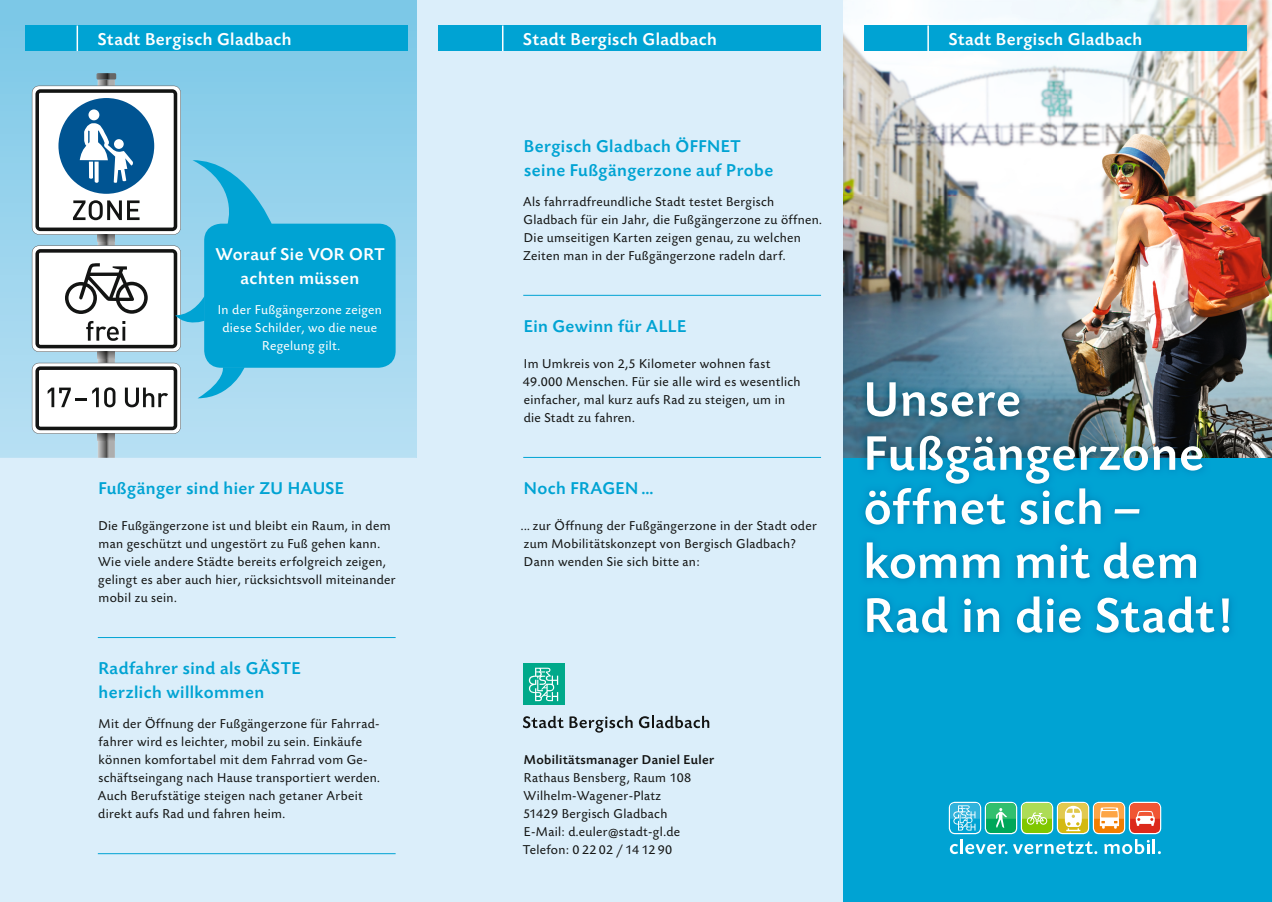
<style>
.page{position:relative;width:1272px;height:902px;background:#fff}
.page>*{position:absolute;margin:0;border:0;box-sizing:border-box;transform-origin:0 0}
.t1{font:500 51px/54px "Today Sans BEFOP";letter-spacing:.015em;color:#fff}
.t2{font:500 18px/24px "Today Sans BEFOP";letter-spacing:.025em;color:#00a3d3}
.t3{font:500 18px/24px "Today Sans BEFOP";letter-spacing:.025em;color:#fff;text-align:center}
.t4{font:13.5px/18px "Today Sans BEFOP";letter-spacing:.025em;color:#131413}
.t5{font:13.5px/18px "Today Sans BEFOP";letter-spacing:.025em;color:#fff;text-align:center}
.t6{font:500 13.5px "Today Sans BEFOP";letter-spacing:.025em;color:#131413}
</style>
<div class="page">
<div style="left:842px;top:458px;width:429px;height:443px;background:#00a3d3"></div>
<img style="left:842px;top:0;width:429px;height:296px">
<img style="left:842px;top:296px;width:161px;height:80px">
<img style="left:1003px;top:296px;width:161px;height:77px">
<img style="left:1164px;top:296px;width:107px;height:80px">
<img style="left:842px;top:376px;width:14px;height:82px">
<img style="left:1237px;top:376px;width:34px;height:82px">
<div style="left:417px;top:0;width:425px;height:901px;background:#dbeefa"></div>
<div style="left:0;top:4px;width:417px;height:897px;background:#dbeefa"></div>
<hr style="left:0;top:0;width:417px;height:4px;background:#7cc8e7">
<svg style="left:0;top:4px;width:417px;height:454px;background:#93d1eb"></svg>
<svg style="left:523px;top:715px;width:40px;height:13px"></svg>
<svg style="left:569px;top:715px;width:63px;height:17px"></svg>
<svg style="left:639px;top:715px;width:70px;height:13px"></svg>
<div style="left:523px;top:663px;width:42px;height:41px;background:#00a98a"></div>
<svg style="left:529px;top:667px;width:29px;height:34px"></svg>
<div style="left:204px;top:224px;width:191px;height:144px;background:#00a3d3;border-radius:17px"></div>
<svg style="left:32px;top:73px;width:240px;height:385px;background:#96c4d6"></svg>
<div style="left:863px;top:26px;width:383px;height:25px;background:#00a3d3"></div>
<div style="left:438px;top:26px;width:383px;height:25px;background:#00a3d3"></div>
<div style="left:26px;top:26px;width:382px;height:25px;background:#00a3d3"></div>
<svg style="left:927px;top:26px;width:1px;height:25px"></svg>
<svg style="left:502px;top:26px;width:1px;height:25px"></svg>
<svg style="left:77px;top:26px;width:1px;height:25px"></svg>
<hr style="left:98px;top:637px;width:297px;height:1px;background:#00a3d3">
<hr style="left:98px;top:853px;width:297px;height:1px;background:#00a3d3">
<img style="left:856px;top:373px;width:381px;height:263px">
<hr style="left:523px;top:295px;width:298px;height:1px;background:#00a3d3">
<hr style="left:523px;top:457px;width:298px;height:1px;background:#00a3d3">
<svg style="left:948px;top:801px;width:213px;height:53px"></svg>
<h2 class="t3" style="left:98px;top:28px;width:195px">Stadt Bergisch Gladbach</h2>
<h2 class="t3" style="left:523px;top:28px;width:195px">Stadt Bergisch Gladbach</h2>
<h2 class="t3" style="left:948px;top:28px;width:195px">Stadt Bergisch Gladbach</h2>
<h2 class="t3" style="left:215px;top:242px;width:171px">Worauf Sie VOR ORT achten müssen</h2>
<p class="t5" style="left:218px;top:301px;width:166px">In der Fußgängerzone zeigen diese Schilder, wo die neue<br>Regelung gilt.</p>
<h2 class="t2" style="left:98px;top:476px;width:247px">Fußgänger sind hier ZU HAUSE</h2>
<p class="t4" style="left:98px;top:517px;width:299px">Die Fußgängerzone ist und bleibt ein Raum, in dem man geschützt und ungestört zu Fuß gehen kann.<br>Wie viele andere Städte bereits erfolgreich zeigen, gelingt es aber auch hier, rücksichtsvoll miteinander mobil zu sein.</p>
<h2 class="t2" style="left:98px;top:656px;width:204px">Radfahrer sind als GÄSTE herzlich willkommen</h2>
<p class="t4" style="left:98px;top:715px;width:283px">Mit der Öffnung der Fußgängerzone für Fahrrad&shy;fahrer wird es leichter, mobil zu sein. Einkäufe können komfortabel mit dem Fahrrad vom Ge&shy;schäftseingang nach Hause transportiert werden.<br>Auch Berufstätige steigen nach getaner Arbeit direkt aufs Rad und fahren heim.</p>
<h2 class="t2" style="left:523px;top:134px;width:251px">Bergisch Gladbach ÖFFNET seine Fußgängerzone auf Probe</h2>
<p class="t4" style="left:523px;top:193px;width:300px">Als fahrradfreundliche Stadt testet Bergisch Gladbach für ein Jahr, die Fußgängerzone zu öffnen.<br>Die umseitigen Karten zeigen genau, zu welchen Zeiten man in der Fußgängerzone radeln darf.</p>
<h2 class="t2" style="left:523px;top:314px;width:164px">Ein Gewinn für ALLE</h2>
<p class="t4" style="left:523px;top:355px;width:279px">Im Umkreis von 2,5 Kilometer wohnen fast 49.000 Menschen. Für sie alle wird es wesentlich einfacher, mal kurz aufs Rad zu steigen, um in die Stadt zu fahren.</p>
<h2 class="t2" style="left:523px;top:476px;width:131px">Noch FRAGEN …</h2>
<p class="t4" style="left:521px;top:517px;width:297px">... zur Öffnung der Fußgängerzone in der Stadt oder zum Mobilitätskonzept von Bergisch Gladbach?<br>Dann wenden Sie sich bitte an:</p>
<h1 class="t1" style="left:863px;top:374px;width:370px">Unsere<br>Fußgängerzone öffnet sich – komm mit dem<br>Rad in die Stadt!</h1>
<p class="t6" style="left:524px;top:752px;width:192px">Mobilitätsmanager Daniel Euler</p>
<p class="t4" style="left:522px;top:769px;width:170px">Rathaus Bensberg, Raum 108<br>Wilhelm-Wagener-Platz<br>51429 Bergisch Gladbach<br>E-Mail: d.euler@stadt-gl.de<br>Telefon: 0 22 02 / 14 12 90</p>
</div>
